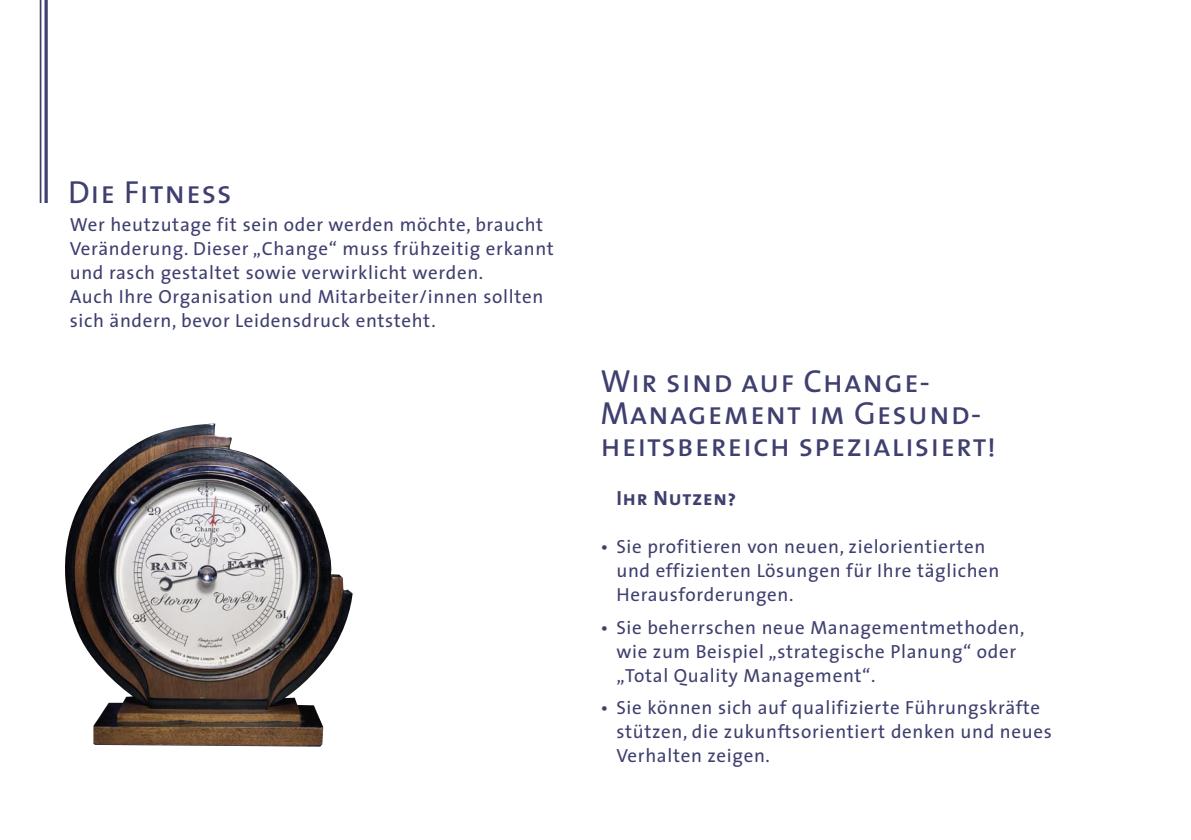
<style>
.page{position:relative;width:1191px;height:840px;background:#fff}
.page>*{position:absolute;margin:0;border:0;box-sizing:border-box;transform-origin:0 0}
.TITEL{font:32px "The Sans Caps";letter-spacing:.03em;color:#3f3f70}
.Zwischentitel{font:20.6px "The Sans Bold Caps";letter-spacing:.04em;color:#3f3f70}
.Grundschrift{font:19px/24px "The Sans";letter-spacing:.035em;color:#3f3f70}
</style>
<div class="page">
<hr style="left:45px;top:0;width:3px;height:203px;background:#3f3f70">
<hr style="left:40px;top:0;width:1px;height:203px;background:#3f3f70">
<img style="left:65px;top:423px;width:287px;height:323px">
<p class="TITEL" style="left:68px;top:165px;width:165px">Die Fitness</p>
<p class="Grundschrift" style="left:70px;top:211px;width:486px">Wer heutzutage fit sein oder werden möchte, braucht<br>Veränderung. Dieser „Change“ muss frühzeitig erkannt und rasch gestaltet sowie verwirklicht werden.</p>
<p class="Grundschrift" style="left:70px;top:283px;width:475px">Auch Ihre Organisation und Mitarbeiter/innen sollten sich ändern, bevor Leidensdruck entsteht.</p>
<p class="TITEL" style="left:600px;top:354px;width:331px">Wir sind auf Change-</p>
<p class="TITEL" style="left:600px;top:386px;width:382px">Management im Gesund-</p>
<p class="TITEL" style="left:600px;top:418px;width:397px">heitsbereich spezialisiert!</p>
<p class="Zwischentitel" style="left:616px;top:480px;width:121px">Ihr Nutzen?</p>
<p class="Grundschrift" style="left:600px;top:533px;width:386px">• Sie profitieren von neuen, zielorientierten</p>
<p class="Grundschrift" style="left:616px;top:557px;width:384px">und effizienten Lösungen für Ihre täglichen</p>
<p class="Grundschrift" style="left:616px;top:581px;width:178px">Herausforderungen.</p>
<p class="Grundschrift" style="left:600px;top:614px;width:425px">• Sie beherrschen neue Managementmethoden,</p>
<p class="Grundschrift" style="left:616px;top:638px;width:401px">wie zum Beispiel „strategische Planung“ oder</p>
<p class="Grundschrift" style="left:616px;top:662px;width:260px">„Total Quality Management“.</p>
<p class="Grundschrift" style="left:600px;top:694px;width:441px">• Sie können sich auf qualifizierte Führungskräfte</p>
<p class="Grundschrift" style="left:616px;top:718px;width:437px">stützen, die zukunftsorientiert denken und neues<br>Verhalten zeigen.</p>
</div>
